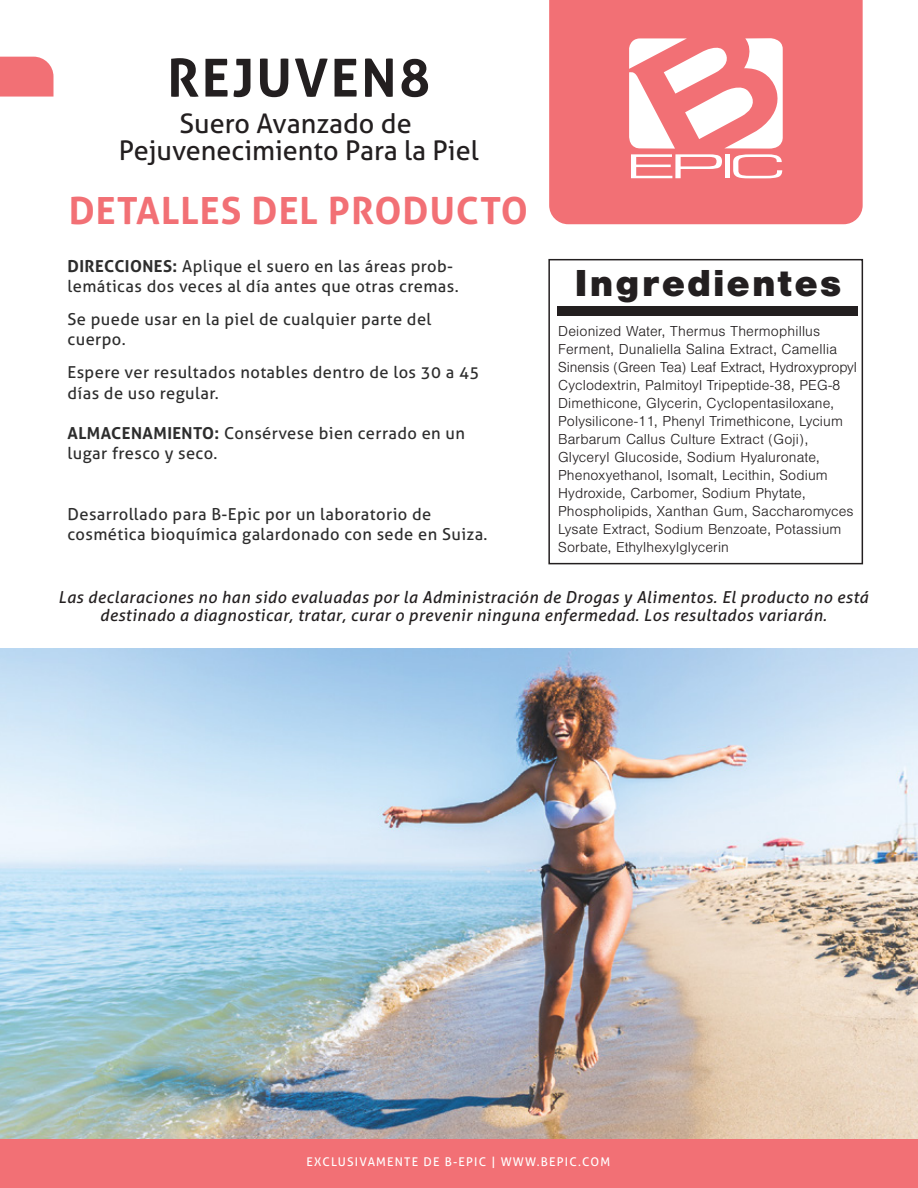
<style>
.page{position:relative;width:918px;height:1188px;background:#fff}
.page>*{position:absolute;margin:0;border:0;box-sizing:border-box;transform-origin:0 0}
.t1{font:700 52.5px "Aller";letter-spacing:.05em;color:#231f20}
.t2{font:900 39px "Nimbus San";letter-spacing:.05em;color:#231f20}
.t3{font:700 37.5px "Aller";letter-spacing:.025em;color:#f27075}
.t4{font:27px/27px "Aller";color:#231f20;text-align:center}
.t5{font:16.5px/20.2px "Aller";letter-spacing:.025em;color:#2d2d2d}
.t6{font:italic 16.5px/18px "Aller";letter-spacing:.025em;color:#231f20;text-align:center}
.t7{font:300 15px/18px "Nimbus San";letter-spacing:.01em;color:#231f20}
.t8{font:12px "Aller";letter-spacing:.1em;color:#fff}
.s1{font-weight:700}
</style>
<div class="page">
<div style="left:549px;top:0;width:314px;height:224px;background:#f27075"></div>
<div style="left:0;top:1138px;width:918px;height:50px;background:#f27075"></div>
<div style="left:0;top:57px;width:53px;height:40px;background:#f27075"></div>
<svg style="left:629px;top:38px;width:154px;height:140px"></svg>
<div style="left:548px;top:259px;width:315px;height:305px;border:2px solid #231f20"></div>
<div style="left:557px;top:306px;width:300px;height:10px;background:#231f20"></div>
<img style="left:0;top:648px;width:918px;height:490px">
<h1 class="t1" style="left:167px;top:46px;width:265px">REJUVEN8</h1>
<h3 class="t4" style="left:119px;top:109px;width:361px">Suero Avanzado de<br>Pejuvenecimiento Para la Piel</h3>
<h3 class="t3" style="left:69px;top:188px;width:461px">DETALLES DEL PRODUCTO</h3>
<p class="t5" style="left:67px;top:256px;width:393px"><span class="s1">DIRECCIONES:</span> Aplique el suero en las áreas prob&shy;lemáticas dos veces al día antes que otras cremas.</p>
<p class="t5" style="left:67px;top:309px;width:366px">Se puede usar en la piel de cualquier parte del cuerpo.</p>
<p class="t5" style="left:67px;top:362px;width:413px">Espere ver resultados notables dentro de los 30 a 45 días de uso regular.</p>
<p class="t5" style="left:67px;top:423px;width:399px"><span class="s1">ALMACENAMIENTO:</span> Consérvese bien cerrado en un lugar fresco y seco.</p>
<p class="t5" style="left:67px;top:504px;width:422px">Desarrollado para B-Epic por un laboratorio de cosmética bioquímica galardonado con sede en Suiza.</p>
<h2 class="t2" style="left:574px;top:260px;width:268px">Ingredientes</h2>
<p class="t7" style="left:558px;top:322px;width:300px">Deionized Water, Thermus Thermophillus Ferment, Dunaliella Salina Extract, Camellia Sinensis (Green Tea) Leaf Extract, Hydroxypropyl Cyclodextrin, Palmitoyl Tripeptide-38, PEG-8<br>Dimethicone, Glycerin, Cyclopentasiloxane, Polysilicone-11, Phenyl Trimethicone, Lycium Barbarum Callus Culture Extract (Goji), Glyceryl Glucoside, Sodium Hyaluronate, Phenoxyethanol, Isomalt, Lecithin, Sodium Hydroxide, Carbomer, Sodium Phytate, Phospholipids, Xanthan Gum, Saccharomyces Lysate Extract, Sodium Benzoate, Potassium Sorbate, Ethylhexylglycerin</p>
<p class="t6" style="left:58px;top:588px;width:812px">Las declaraciones no han sido evaluadas por la Administración de Drogas y Alimentos. El producto no está destinado a diagnosticar, tratar, curar o prevenir ninguna enfermedad. Los resultados variarán.</p>
<p class="t8" style="left:307px;top:1154px;width:305px">EXCLUSIVAMENTE DE B-EPIC | WWW.BEPIC.COM</p>
</div>
